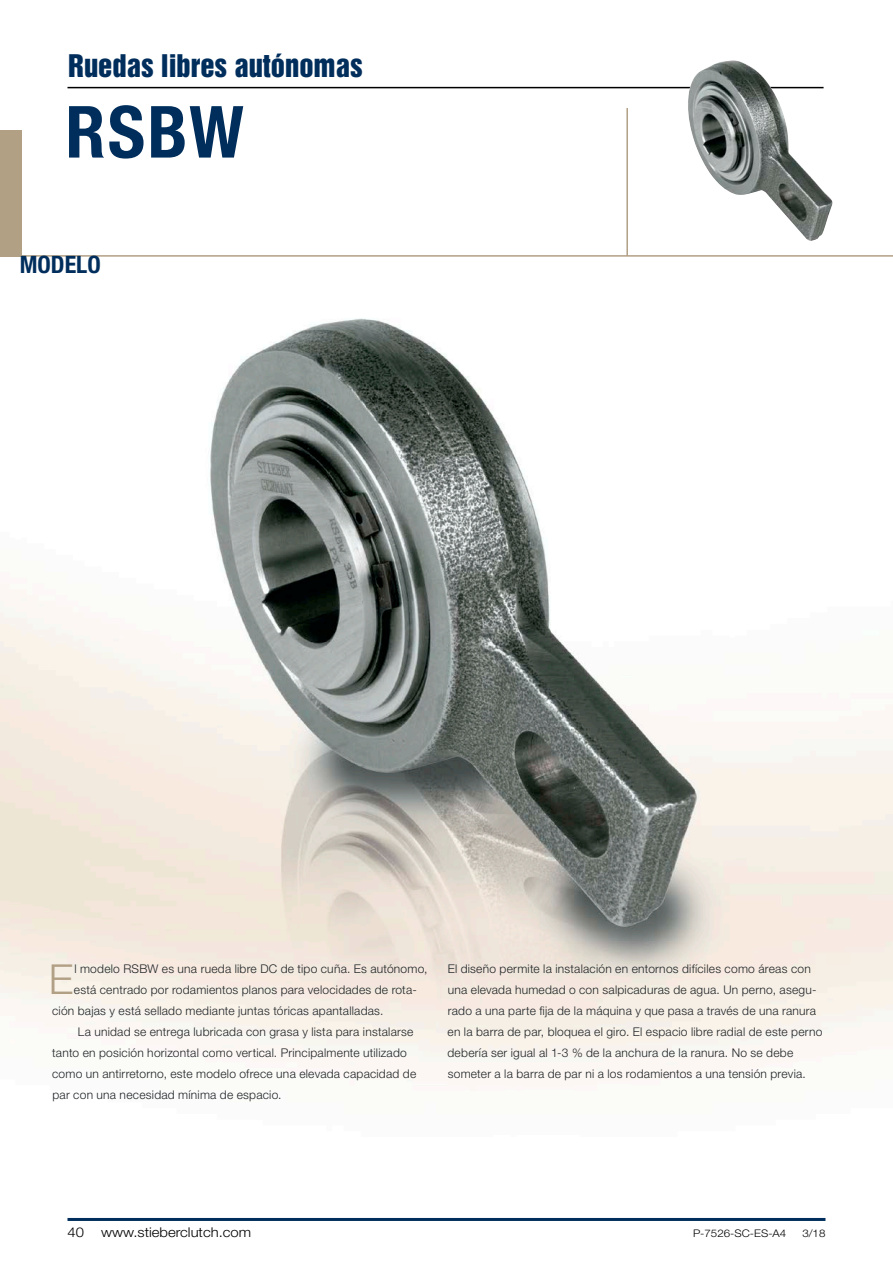
<style>
.page{position:relative;width:893px;height:1263px;background:#fff}
.page>*{position:absolute;margin:0;border:0;box-sizing:border-box;transform-origin:0 0}
.Headline_Big{font:700 condensed 72px "Helvetica Neue LT Std";color:#002e5c}
.Fließtext_Initial{font:300 41.4px "Helvetica Neue LT Std";color:#b2a085}
.t1{font:28.5px "Helvetica Inserat LT Std";color:#002e5c}
.Headline_Blau{font:700 condensed 24px "Helvetica Neue LT Std";color:#002e5c}
.t2{font:300 13.5px "Helvetica Neue LT Std";color:#000;scale:1.1 1}
.Fließtext_Schwarz{font:300 12px/21px "Helvetica Neue LT Std";letter-spacing:.02em;color:#1f2427}
.Fließtext_Schwarz_Ei{font:300 12px/21px "Helvetica Neue LT Std";letter-spacing:.02em;color:#1f2427}
.Fließtext_Initial-2{font:300 12px "Helvetica Neue LT Std";letter-spacing:.02em;color:#1f2427}
.t3{font:300 10.5px "Helvetica Neue LT Std";color:#000;scale:1.1 1}
</style>
<div class="page">
<hr style="left:68px;top:87px;width:756px;height:1px;background:#000">
<hr style="left:626px;top:108px;width:2px;height:148px;background:#b2a085">
<hr style="left:0;top:255px;width:893px;height:2px;background:#b2a085">
<div style="left:0;top:130px;width:21px;height:126px;background:#b2a085"></div>
<img style="left:686px;top:60px;width:147px;height:181px">
<img style="left:0;top:318px;width:893px;height:773px">
<hr style="left:68px;top:1218px;width:757px;height:3px;background:#002e5c">
<p class="t1" style="left:68px;top:49px;width:296px">Ruedas libres autónomas</p>
<p class="Headline_Big" style="left:65px;top:88px;width:180px">RSBW</p>
<p class="Headline_Blau" style="left:20px;top:250px;width:82px">MODELO</p>
<p class="Fließtext_Initial" style="left:49px;top:954px;width:26px">E</p>
<p class="Fließtext_Initial-2" style="left:74px;top:962px;width:355px">l modelo RSBW es una rueda libre DC de tipo cuña. Es autónomo,</p>
<p class="Fließtext_Initial-2" style="left:74px;top:983px;width:344px">está centrado por rodamientos planos para velocidades de rota-</p>
<p class="Fließtext_Initial-2" style="left:52px;top:1004px;width:333px">ción bajas y está sellado mediante juntas tóricas apantalladas.</p>
<p class="Fließtext_Schwarz_Ei" style="left:52px;top:1021px;width:366px;text-indent:26px">La unidad se entrega lubricada con grasa y lista para instalarse tanto en posición horizontal como vertical. Principalmente utilizado como un antirretorno, este modelo ofrece una elevada capacidad de par con una necesidad mínima de espacio.</p>
<p class="Fließtext_Schwarz" style="left:447px;top:958px;width:376px">El diseño permite la instalación en entornos difíciles como áreas con una elevada humedad o con salpicaduras de agua. Un perno, asegu&shy;rado a una parte fija de la máquina y que pasa a través de una ranura en la barra de par, bloquea el giro. El espacio libre radial de este perno debería ser igual al 1-3 % de la anchura de la ranura. No se debe someter a la barra de par ni a los rodamientos a una tensión previa.</p>
<p class="t2" style="left:68px;top:1223px;width:17px">40</p>
<p class="t2" style="left:101px;top:1223px;width:138px">www.stieberclutch.com</p>
<p class="t3" style="left:693px;top:1226px;width:86px">P-7526-SC-ES-A4</p>
<p class="t3" style="left:802px;top:1226px;width:23px">3/18</p>
</div>
